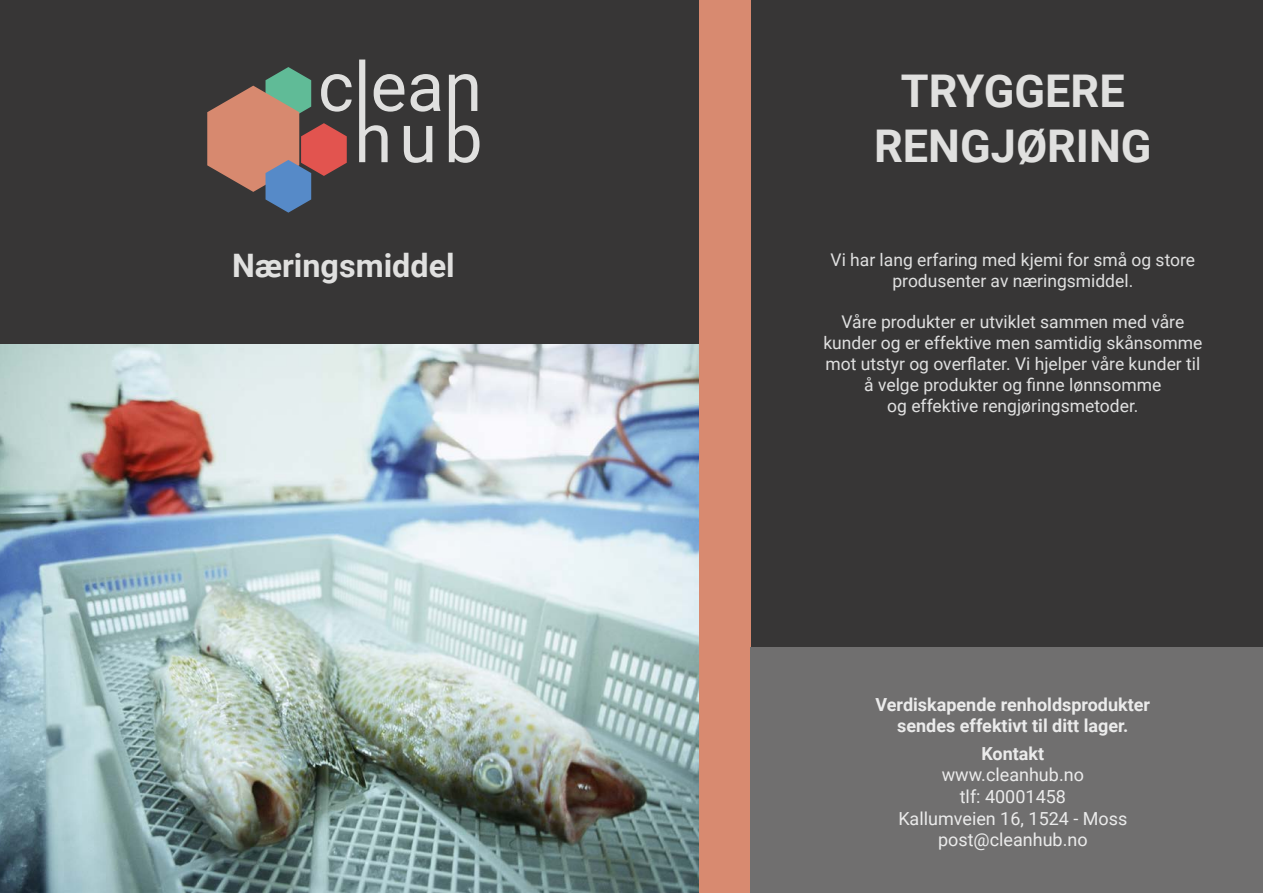
<style>
.page{position:relative;width:1263px;height:893px;background:#373636}
.page>*{position:absolute;margin:0;border:0;box-sizing:border-box;transform-origin:0 0}
.t1{font:700 45.15px/54.2px "Roboto";color:#e0e0df;text-align:center}
.t2{font:700 32.4px "Roboto";color:#e0e0df}
.t3{font:18px/21.6px "Roboto";color:#ebebeb;text-align:center}
.t4{font:700 18px/21.6px "Roboto";color:#ebebeb;text-align:center}
.t5{font:17.55px/21px "Roboto";color:#e0e0e0;text-align:center}
</style>
<div class="page">
<svg style="left:359px;top:60px;width:81px;height:103px"></svg>
<svg style="left:449px;top:74px;width:30px;height:89px"></svg>
<svg style="left:207px;top:67px;width:145px;height:146px"></svg>
<img style="left:0;top:344px;width:699px;height:549px">
<div style="left:699px;top:0;width:51px;height:893px;background:#d88a70"></div>
<div style="left:750px;top:647px;width:513px;height:246px;background:#706f6f"></div>
<h2 class="t2" style="left:232px;top:243px;width:224px">Næringsmiddel</h2>
<h1 class="t1" style="left:874px;top:63px;width:279px">TRYGGERE<br>RENGJØRING</h1>
<p class="t5" style="left:830px;top:248px;width:366px">Vi har lang erfaring med kjemi for små og store produsenter av næringsmiddel.</p>
<p class="t5" style="left:823px;top:311px;width:380px">Våre produkter er utviklet sammen med våre kunder og er effektive men samtidig skånsomme mot utstyr og overflater. Vi hjelper våre kunder til å velge produkter og finne lønnsomme<br>og effektive rengjøringsmetoder.</p>
<p class="t4" style="left:875px;top:693px;width:276px">Verdiskapende renholdsprodukter sendes effektivt til ditt lager.</p>
<p class="t4" style="left:981px;top:742px;width:64px">Kontakt</p>
<p class="t3" style="left:898px;top:763px;width:231px">www.cleanhub.no<br>tlf: 40001458<br>Kallumveien 16, 1524 - Moss post@cleanhub.no</p>
</div>
